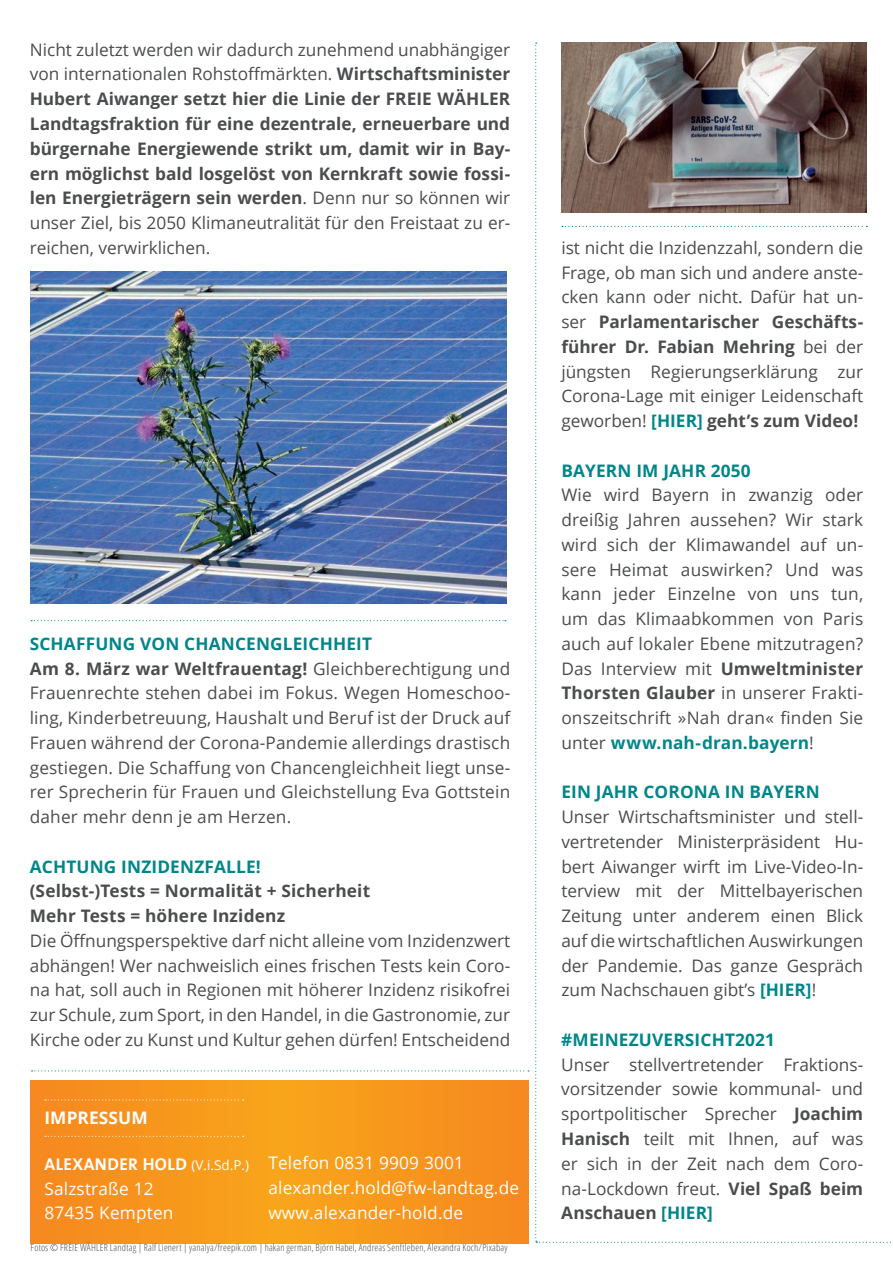
<style>
.page{position:relative;width:893px;height:1263px;background:#fff}
.page>*{position:absolute;margin:0;border:0;box-sizing:border-box;transform-origin:0 0}
.t1{font:17.25px/24.8px "Open Sans";letter-spacing:.01em;color:#4b4c4d;text-align:justify}
.t2{font:700 17.25px/24.8px "Open Sans";letter-spacing:.005em;color:#4b4c4d;text-align:justify}
.t3{font:17.25px/24.8px "Open Sans";letter-spacing:.01em;color:#fff}
.t4{font:700 17.25px "Open Sans";letter-spacing:.01em;color:#008689}
.t5{font:700 17.25px "The Mix";letter-spacing:.025em;color:#fff}
.t6{font:700 17.25px "Open Sans";letter-spacing:.005em;color:#fff}
.t7{font:300 condensed 9.75px "Open Sans";letter-spacing:.02em;color:#4b4c4d}
.s1{font-weight:400}
.s2{font-weight:700;color:#008689}
.s3{font-weight:700}
.s4{font-family:"Open Sans";font-weight:400;font-size:13.5px}
</style>
<div class="page">
<img style="left:31px;top:272px;width:476px;height:331px">
<svg style="left:31px;top:620px;width:475px;height:1px"></svg>
<svg style="left:31px;top:1080px;width:497px;height:163px;background:#f7961d"></svg>
<svg style="left:45px;top:1099px;width:199px;height:1px"></svg>
<svg style="left:45px;top:1136px;width:199px;height:1px"></svg>
<svg style="left:32px;top:1070px;width:497px;height:1px"></svg>
<svg style="left:535px;top:43px;width:356px;height:1200px"></svg>
<p class="t2" style="left:30px;top:37px;width:482px"><span class="s1">Nicht zuletzt werden wir dadurch zunehmend unabhängiger von internationalen Rohstoffmärkten.</span> Wirtschaftsminister Hubert Aiwanger setzt hier die Linie der FREIE WÄHLER Landtagsfraktion für eine dezentrale, erneuerbare und bürgernahe Energiewende strikt um, damit wir in Bay&shy;ern möglichst bald losgelöst von Kernkraft sowie fossi&shy;len Energieträgern sein werden<span class="s1">. Denn nur so können wir unser Ziel, bis 2050 Klimaneutralität für den Freistaat zu er&shy;reichen, verwirklichen.</span></p>
<p class="t1" style="left:30px;top:631px;width:482px;text-align:left"><span class="s2">SCHAFFUNG VON CHANCENGLEICHHEIT<br></span><span class="s3">Am 8. März war Weltfrauentag!</span> Gleichberechtigung und Frauenrechte stehen dabei im Fokus. Wegen Homeschoo&shy;ling, Kinderbetreuung, Haushalt und Beruf ist der Druck auf Frauen während der Corona-Pandemie allerdings drastisch gestiegen. Die Schaffung von Chancengleichheit liegt unse&shy;rer Sprecherin für Frauen und Gleichstellung Eva Gottstein daher mehr denn je am Herzen.</p>
<p class="t4" style="left:30px;top:854px;width:233px">ACHTUNG INZIDENZFALLE!</p>
<p class="t2" style="left:30px;top:878px;width:342px">(Selbst-)Tests = Normalität + Sicherheit<br>Mehr Tests = höhere Inzidenz</p>
<p class="t1" style="left:30px;top:928px;width:482px">Die Öffnungsperspektive darf nicht alleine vom Inzidenzwert abhängen! Wer nachweislich eines frischen Tests kein Coro&shy;na hat, soll auch in Regionen mit höherer Inzidenz risikofrei zur Schule, zum Sport, in den Handel, in die Gastronomie, zur Kirche oder zu Kunst und Kultur gehen dürfen! Entscheidend</p>
<p class="t6" style="left:44px;top:1105px;width:105px">IMPRESSUM</p>
<p class="t5" style="left:44px;top:1149px;width:206px">ALEXANDER HOLD <span class="s4">(V.i.Sd.P.)</span></p>
<p class="t3" style="left:44px;top:1175px;width:131px">Salzstraße 12<br>87435 Kempten</p>
<p class="t3" style="left:268px;top:1150px;width:252px">Telefon 0831 9909 3001 alexander.hold@fw-landtag.de www.alexander-hold.de</p>
<p class="t7" style="left:31px;top:1241px;width:478px">Fotos © FREIE WÄHLER Landtag | Ralf Lienert | yanalya/freepik.com | hakan german, Björn Habel, Andreas Senftleben, Alexandra Koch/Pixabay</p>
<p class="t1" style="left:561px;top:235px;width:303px">ist nicht die Inzidenzzahl, sondern die Frage, ob man sich und andere anste&shy;cken kann oder nicht. Dafür hat un&shy;ser <span class="s3">Parlamentarischer Geschäfts&shy;führer Dr. Fabian Mehring</span> bei der jüngsten Regierungserklärung zur Corona-Lage mit einiger Leidenschaft geworben! <span class="s2">[HIER]</span> <span class="s3">geht’s zum Video!</span></p>
<p class="t4" style="left:561px;top:458px;width:191px">BAYERN IM JAHR 2050</p>
<p class="t1" style="left:561px;top:482px;width:303px">Wie wird Bayern in zwanzig oder dreißig Jahren aussehen? Wir stark wird sich der Klimawandel auf un&shy;sere Heimat auswirken? Und was kann jeder Einzelne von uns tun, um das Klimaabkommen von Paris auch auf lokaler Ebene mitzutragen?<br>Das Interview mit <span class="s3">Umweltminister Thorsten Glauber</span> in unserer Frakti&shy;onszeitschrift »Nah dran« finden Sie unter <span class="s2">www.nah-dran.bayern</span>!</p>
<p class="t4" style="left:561px;top:780px;width:260px">EIN JAHR CORONA IN BAYERN</p>
<p class="t1" style="left:561px;top:804px;width:303px">Unser Wirtschaftsminister und stell&shy;vertretender Ministerpräsident Hu&shy;bert Aiwanger wirft im Live-Video-In&shy;terview mit der Mittelbayerischen Zeitung unter anderem einen Blick auf die wirtschaftlichen Auswirkungen der Pandemie. Das ganze Gespräch zum Nachschauen gibt’s <span class="s2">[HIER]</span>!</p>
<p class="t4" style="left:561px;top:1027px;width:215px">#MEINEZUVERSICHT2021</p>
<p class="t1" style="left:561px;top:1052px;width:303px">Unser stellvertretender Fraktions&shy;vorsitzender sowie kommunal- und sportpolitischer Sprecher <span class="s3">Joachim Hanisch</span> teilt mit Ihnen, auf was er sich in der Zeit nach dem Coro&shy;na-Lockdown freut. <span class="s3">Viel Spaß beim Anschauen</span> <span class="s2">[HIER]</span></p>
</div>
